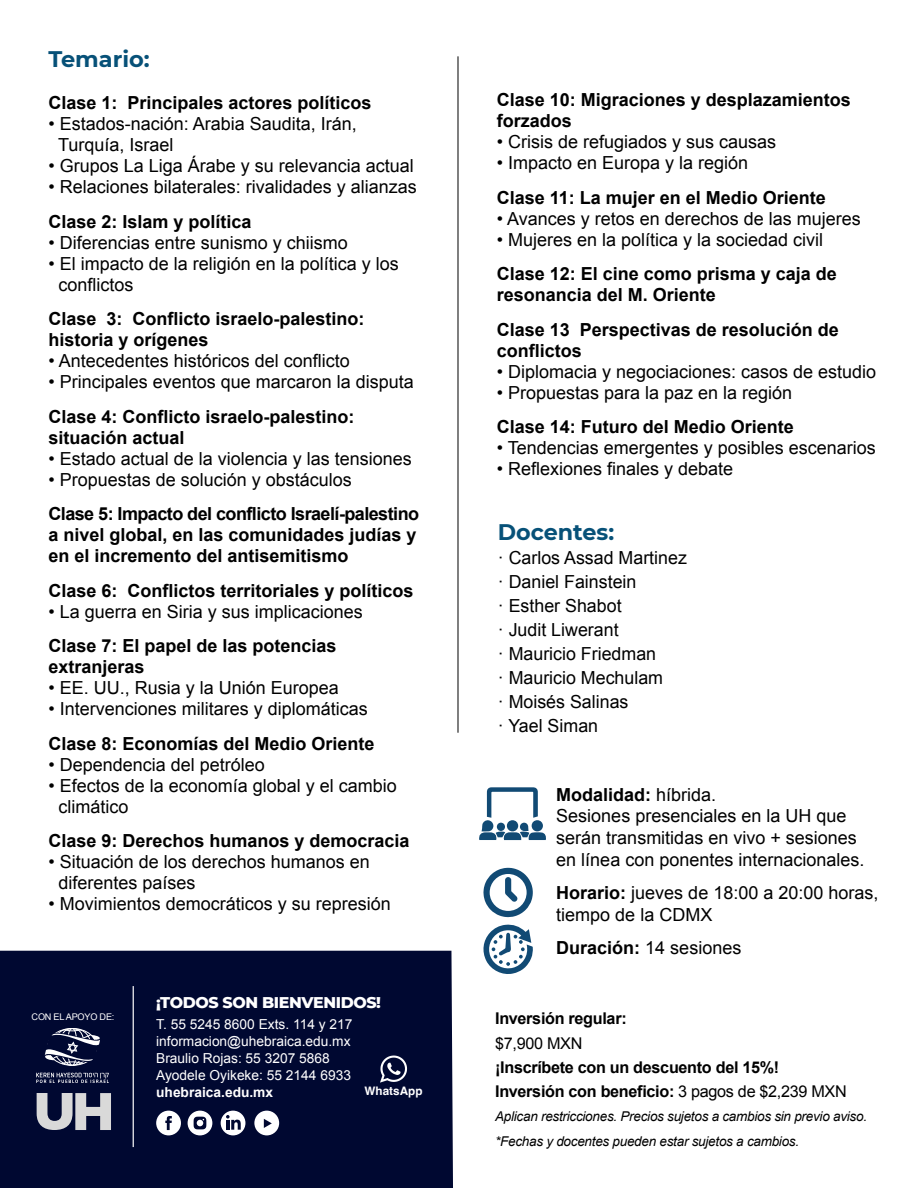
<style>
.page{position:relative;width:918px;height:1188px;background:#fff}
.page>*{position:absolute;margin:0;border:0;box-sizing:border-box;transform-origin:0 0}
.t1{font:700 22.5px "Montserrat";color:#075178}
.t2{font:18px/24px "Arial";color:#000}
.t3{font:700 18px/21px "Arial";color:#000}
.t4{font:700 16.2px/24.3px "Arial";letter-spacing:-.02em;color:#000}
.t5{font:16.2px "Arial";letter-spacing:-.02em;color:#000}
.t6{font:800 15.9px "Montserrat";letter-spacing:-.025em;color:#fff}
.t7{font:13.8px/17px "Arial";color:#fff}
.t8{font:700 13.8px "Arial";color:#fff}
.t9{font:italic 13.5px/24.3px "Arial";letter-spacing:-.02em;color:#000}
.t10{font:700 11.7px "Helvetica";color:#fff}
.t11{font:9.15px "Arial";letter-spacing:-.025em;color:#fff}
.s1{font-weight:700}
.s2{font-weight:400}
</style>
<div class="page">
<div style="left:0;top:951px;width:453px;height:237px;background:#000831"></div>
<svg style="left:483px;top:868px;width:50px;height:49px"></svg>
<svg style="left:483px;top:924px;width:50px;height:50px"></svg>
<svg style="left:479px;top:787px;width:67px;height:53px"></svg>
<div style="left:188px;top:1111px;width:24px;height:24px;background:#fff;border-radius:50%"></div>
<div style="left:156px;top:1111px;width:25px;height:24px;background:#fff;border-radius:50%"></div>
<svg style="left:165px;top:1116px;width:7px;height:14px"></svg>
<svg style="left:194px;top:1117px;width:12px;height:12px"></svg>
<div style="left:254px;top:1111px;width:25px;height:24px;background:#fff;border-radius:50%"></div>
<svg style="left:264px;top:1119px;width:8px;height:9px"></svg>
<div style="left:221px;top:1111px;width:24px;height:24px;background:#fff;border-radius:50%"></div>
<svg style="left:226px;top:1115px;width:15px;height:15px"></svg>
<hr style="left:133px;top:986px;width:1px;height:161px;background:#fff">
<svg style="left:380px;top:1056px;width:27px;height:27px"></svg>
<svg style="left:37px;top:1093px;width:74px;height:37px;background:#8c8e9d"></svg>
<svg style="left:45px;top:1028px;width:55px;height:38px;background:#444a68"></svg>
<svg style="left:36px;top:1073px;width:73px;height:10px"></svg>
<hr style="left:458px;top:56px;width:1px;height:677px;background:#000">
<p class="t1" style="left:48px;top:43px;width:103px">Temario:</p>
<p class="t3" style="left:48px;top:93px;width:325px">Clase 1: Principales actores políticos</p>
<p class="t2" style="left:58px;top:114px;width:300px;line-height:21px;text-indent:-10px">• Estados-nación: Arabia Saudita, Irán,<br>Turquía, Israel</p>
<p class="t2" style="left:48px;top:154px;width:367px">• Grupos La Liga Árabe y su relevancia actual</p>
<p class="t2" style="left:48px;top:175px;width:370px">• Relaciones bilaterales: rivalidades y alianzas</p>
<p class="t3" style="left:48px;top:212px;width:205px">Clase 2: Islam y política</p>
<p class="t2" style="left:48px;top:231px;width:301px">• Diferencias entre sunismo y chiismo</p>
<p class="t2" style="left:58px;top:253px;width:342px;line-height:21px;text-indent:-10px">• El impacto de la religión en la política y los conflictos</p>
<p class="t3" style="left:48px;top:309px;width:318px">Clase 3: Conflicto israelo-palestino: historia y orígenes</p>
<p class="t2" style="left:48px;top:349px;width:303px">• Antecedentes históricos del conflicto</p>
<p class="t2" style="left:48px;top:370px;width:367px">• Principales eventos que marcaron la disputa</p>
<p class="t3" style="left:48px;top:407px;width:308px">Clase 4: Conflicto israelo-palestino: situación actual</p>
<p class="t2" style="left:48px;top:447px;width:365px">• Estado actual de la violencia y las tensiones</p>
<p class="t2" style="left:48px;top:468px;width:305px">• Propuestas de solución y obstáculos</p>
<p class="t3" style="left:48px;top:504px;width:372px">Clase 5: Impacto del conflicto Israelí-palestino a nivel global, en las comunidades judías y en el incremento del antisemitismo</p>
<p class="t3" style="left:48px;top:581px;width:367px">Clase 6: Conflictos territoriales y políticos</p>
<p class="t2" style="left:48px;top:600px;width:316px">• La guerra en Siria y sus implicaciones</p>
<p class="t3" style="left:48px;top:636px;width:290px">Clase 7: El papel de las potencias extranjeras</p>
<p class="t2" style="left:48px;top:676px;width:292px">• EE. UU., Rusia y la Unión Europea</p>
<p class="t2" style="left:48px;top:697px;width:321px">• Intervenciones militares y diplomáticas</p>
<p class="t3" style="left:48px;top:734px;width:328px">Clase 8: Economías del Medio Oriente</p>
<p class="t2" style="left:48px;top:753px;width:218px">• Dependencia del petróleo</p>
<p class="t2" style="left:58px;top:775px;width:340px;line-height:21px;text-indent:-10px">• Efectos de la economía global y el cambio climático</p>
<p class="t3" style="left:48px;top:831px;width:363px">Clase 9: Derechos humanos y democracia</p>
<p class="t2" style="left:58px;top:852px;width:313px;line-height:21px;text-indent:-10px">• Situación de los derechos humanos en diferentes países</p>
<p class="t2" style="left:48px;top:892px;width:344px">• Movimientos democráticos y su represión</p>
<p class="t11" style="left:32px;top:1011px;width:84px">CON EL APOYO DE:</p>
<p class="t6" style="left:156px;top:991px;width:226px">¡TODOS SON BIENVENIDOS!</p>
<p class="t7" style="left:156px;top:1016px;width:198px">T. 55 5245 8600 Exts. 114 y 217 informacion@uhebraica.edu.mx<br>Braulio Rojas: 55 3207 5868<br>Ayodele Oyikeke: 55 2144 6933</p>
<p class="t8" style="left:156px;top:1083px;width:119px">uhebraica.edu.mx</p>
<p class="t10" style="left:365px;top:1084px;width:59px">WhatsApp</p>
<p class="t3" style="left:497px;top:90px;width:356px">Clase 10: Migraciones y desplazamientos forzados</p>
<p class="t2" style="left:497px;top:130px;width:281px">• Crisis de refugiados y sus causas</p>
<p class="t2" style="left:497px;top:151px;width:253px">• Impacto en Europa y la región</p>
<p class="t3" style="left:497px;top:187px;width:331px">Clase 11: La mujer en el Medio Oriente</p>
<p class="t2" style="left:497px;top:206px;width:366px">• Avances y retos en derechos de las mujeres</p>
<p class="t2" style="left:497px;top:227px;width:328px">• Mujeres en la política y la sociedad civil</p>
<p class="t3" style="left:497px;top:264px;width:342px">Clase 12: El cine como prisma y caja de resonancia del M. Oriente</p>
<p class="t3" style="left:497px;top:319px;width:344px">Clase 13 Perspectivas de resolución de conflictos</p>
<p class="t2" style="left:497px;top:360px;width:381px">• Diplomacia y negociaciones: casos de estudio</p>
<p class="t2" style="left:497px;top:381px;width:297px">• Propuestas para la paz en la región</p>
<p class="t3" style="left:497px;top:417px;width:299px">Clase 14: Futuro del Medio Oriente</p>
<p class="t2" style="left:497px;top:436px;width:381px">• Tendencias emergentes y posibles escenarios</p>
<p class="t2" style="left:497px;top:457px;width:238px">• Reflexiones finales y debate</p>
<p class="t1" style="left:498px;top:515px;width:118px">Docentes:</p>
<p class="t2" style="left:498px;top:546px;width:191px">· Carlos Assad Martinez · Daniel Fainstein<br>· Esther Shabot<br>· Judit Liwerant<br>· Mauricio Friedman<br>· Mauricio Mechulam<br>· Moisés Salinas<br>· Yael Siman</p>
<p class="t2" style="left:556px;top:784px;width:310px;line-height:21.6px"><span class="s1">Modalidad:</span> híbrida.<br>Sesiones presenciales en la UH que serán transmitidas en vivo + sesiones en línea con ponentes internacionales.</p>
<p class="t2" style="left:556px;top:882px;width:324px;line-height:21.6px"><span class="s1">Horario:</span> jueves de 18:00 a 20:00 horas, tiempo de la CDMX</p>
<p class="t2" style="left:556px;top:936px;width:187px"><span class="s1">Duración:</span> 14 sesiones</p>
<p class="t4" style="left:495px;top:1007px;width:133px">Inversión regular:</p>
<p class="t5" style="left:495px;top:1032px;width:89px">$7,900 MXN</p>
<p class="t4" style="left:495px;top:1056px;width:353px">¡Inscríbete con un descuento del 15%!<br>Inversión con beneficio: <span class="s2">3 pagos de $2,239 MXN</span></p>
<p class="t9" style="left:495px;top:1105px;width:373px">Aplican restricciones. Precios sujetos a cambios sin previo aviso. *Fechas y docentes pueden estar sujetos a cambios.</p>
</div>
